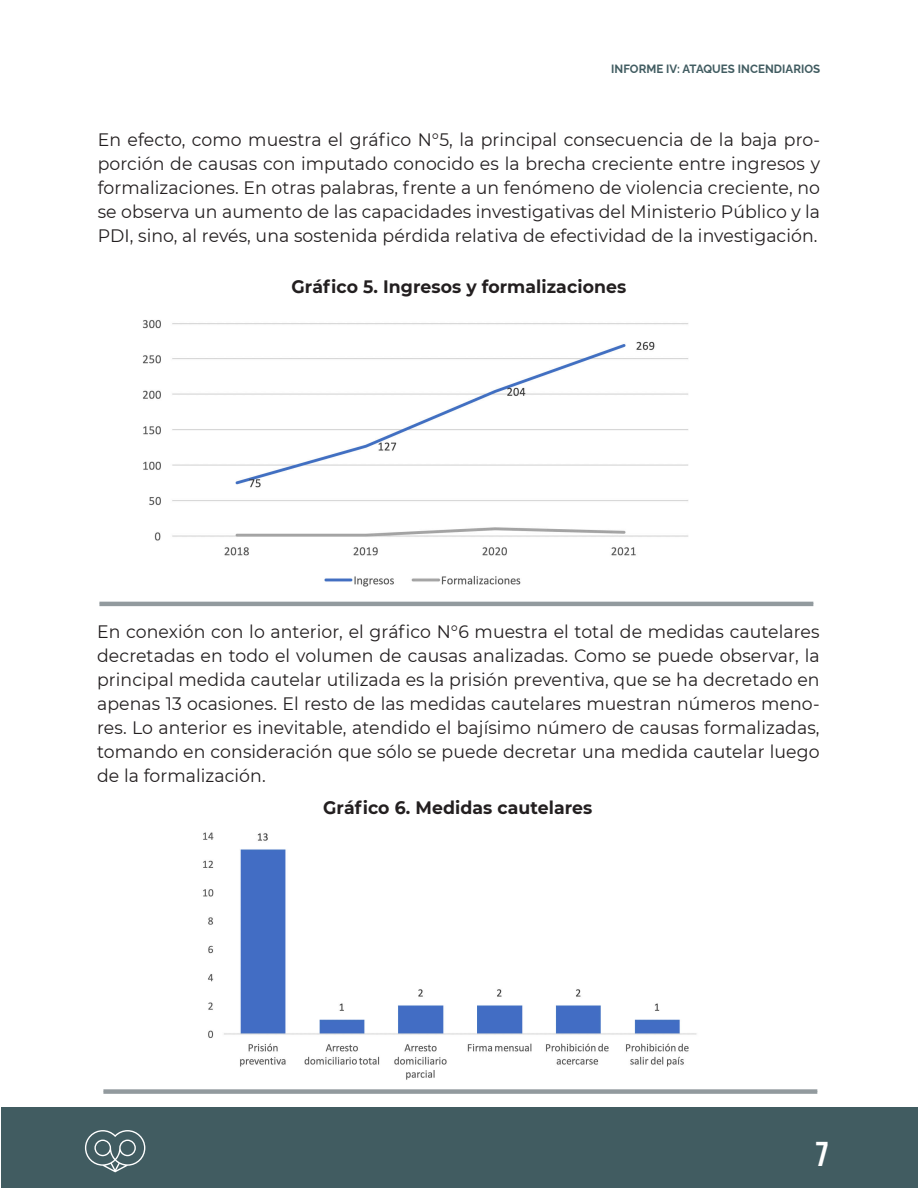
<style>
.page{position:relative;width:918px;height:1188px;background:#fff}
.page>*{position:absolute;margin:0;border:0;box-sizing:border-box;transform-origin:0 0}
.t1{font:700 34.5px "Bebas Neue";color:#fff}
.t2{font:18px/24px "Montserrat";letter-spacing:.005em;color:#231f20;text-align:justify;scale:.96 1}
.t3{font:700 18px "Montserrat";letter-spacing:.005em;color:#231f20;scale:.96 1}
.t4{font:700 12px "Raleway";letter-spacing:.005em;color:#415c61;scale:.96 1}
</style>
<div class="page">
<div style="left:1px;top:1108px;width:917px;height:80px;background:#415c61"></div>
<svg style="left:85px;top:1130px;width:60px;height:42px"></svg>
<img style="left:143px;top:320px;width:546px;height:267px">
<hr style="left:99px;top:602px;width:714px;height:4px;background:#929a9e">
<img style="left:203px;top:832px;width:494px;height:248px">
<div style="left:103px;top:1089px;width:714px;height:5px;background:#929a9e"></div>
<p class="t4" style="left:611px;top:59px;width:219px">INFORME IV: ATAQUES INCENDIARIOS</p>
<p class="t2" style="left:98px;top:127px;width:754px">En efecto, como muestra el gráfico N°5, la principal consecuencia de la baja pro&shy;porción de causas con imputado conocido es la brecha creciente entre ingresos y formalizaciones. En otras palabras, frente a un fenómeno de violencia creciente, no se observa un aumento de las capacidades investigativas del Ministerio Público y la PDI, sino, al revés, una sostenida pérdida relativa de efectividad de la investigación.</p>
<p class="t3" style="left:292px;top:273px;width:350px">Gráfico 5. Ingresos y formalizaciones</p>
<p class="t2" style="left:97px;top:619px;width:754px">En conexión con lo anterior, el gráfico N°6 muestra el total de medidas cautelares decretadas en todo el volumen de causas analizadas. Como se puede observar, la principal medida cautelar utilizada es la prisión preventiva, que se ha decretado en apenas 13 ocasiones. El resto de las medidas cautelares muestran números meno&shy;res. Lo anterior es inevitable, atendido el bajísimo número de causas formalizadas, tomando en consideración que sólo se puede decretar una medida cautelar luego de la formalización.</p>
<p class="t3" style="left:323px;top:795px;width:282px">Gráfico 6. Medidas cautelares</p>
<h1 class="t1" style="left:815px;top:1135px;width:15px">7</h1>
</div>
